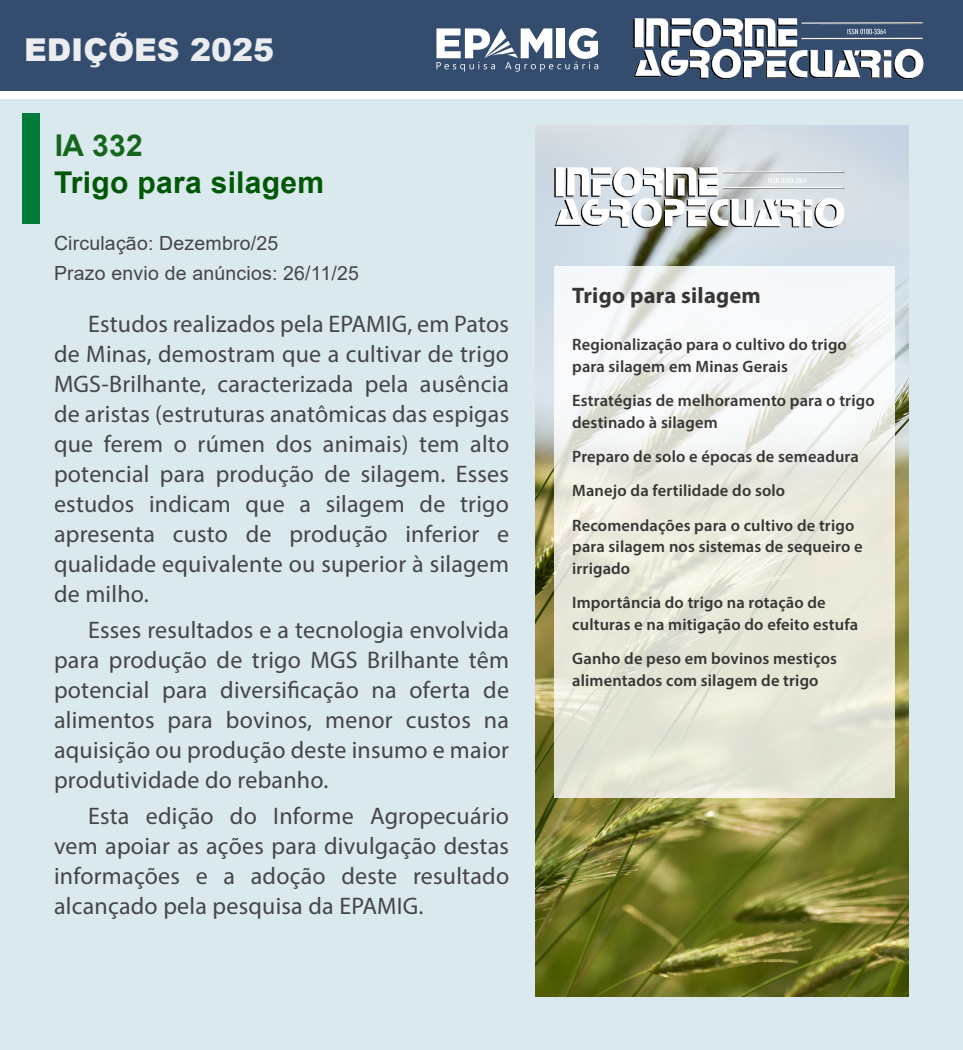
<style>
.page{position:relative;width:963px;height:1050px;background:#fff}
.page>*{position:absolute;margin:0;border:0;box-sizing:border-box;transform-origin:0 0}
.t1{font:900 31.5px "Arial";color:#fff}
.t2{font:700 30px "Arial";letter-spacing:.01em;color:#005705}
.t3{font:24px/30px "Myriad Pro";letter-spacing:.01em;color:#333;text-align:justify}
.t4{font:700 22.5px "Myriad Pro";letter-spacing:.01em;color:#231f20}
.t5{font:19.5px/30px "Arial";letter-spacing:.01em;color:#333}
.t6{font:600 16.5px/21.6px "Myriad Pro";letter-spacing:.01em;color:#231f20}
</style>
<div class="page">
<div style="left:0;top:99px;width:963px;height:951px;background:#dae9ee"></div>
<div style="left:0;top:0;width:963px;height:91px;background:#344d6e"></div>
<div style="left:22px;top:113px;width:17px;height:111px;background:#007b38"></div>
<img style="left:633px;top:18px;width:291px;height:62px">
<svg style="left:436px;top:28px;width:162px;height:44px"></svg>
<img style="left:535px;top:125px;width:374px;height:871px">
<img style="left:543px;top:162px;width:312px;height:74px">
<svg style="left:554px;top:267px;width:340px;height:531px;fill:#ece9db"></svg>
<h1 class="t1" style="left:24px;top:27px;width:252px">EDIÇÕES 2025</h1>
<p class="t2" style="left:54px;top:124px;width:90px">IA 332</p>
<p class="t2" style="left:54px;top:161px;width:272px">Trigo para silagem</p>
<p class="t5" style="left:54px;top:228px;width:307px">Circulação: Dezembro/25<br>Prazo envio de anúncios: 26/11/25</p>
<p class="t3" style="left:54px;top:309px;width:457px;text-indent:34px">Estudos realizados pela EPAMIG, em Patos de Minas, demostram que a cultivar de trigo MGS-Brilhante, caracterizada pela ausência de aristas (estruturas anatômicas das espigas que ferem o rúmen dos animais) tem alto potencial para produção de silagem. Esses estudos indicam que a silagem de trigo apresenta custo de produção inferior e qualidade equivalente ou superior à silagem de milho.</p>
<p class="t3" style="left:54px;top:615px;width:457px;text-indent:34px">Esses resultados e a tecnologia envolvida para produção de trigo MGS Brilhante têm potencial para diversificação na oferta de alimentos para bovinos, menor custos na aquisição ou produção deste insumo e maior produtividade do rebanho.</p>
<p class="t3" style="left:54px;top:801px;width:457px;text-indent:34px">Esta edição do Informe Agropecuário vem apoiar as ações para divulgação destas informações e a adoção deste resultado alcançado pela pesquisa da EPAMIG.</p>
<p class="t4" style="left:572px;top:281px;width:190px">Trigo para silagem</p>
<p class="t6" style="left:572px;top:333px;width:276px">Regionalização para o cultivo do trigo para silagem em Minas Gerais</p>
<p class="t6" style="left:572px;top:389px;width:304px">Estratégias de melhoramento para o trigo destinado à silagem</p>
<p class="t6" style="left:572px;top:439px;width:288px;line-height:34.3px">Preparo de solo e épocas de semeadura<br>Manejo da fertilidade do solo<br>Recomendações para o cultivo de trigo</p>
<p class="t6" style="left:572px;top:536px;width:292px">para silagem nos sistemas de sequeiro e irrigado</p>
<p class="t6" style="left:572px;top:592px;width:288px">Importância do trigo na rotação de culturas e na mitigação do efeito estufa</p>
<p class="t6" style="left:572px;top:648px;width:266px">Ganho de peso em bovinos mestiços alimentados com silagem de trigo</p>
</div>
